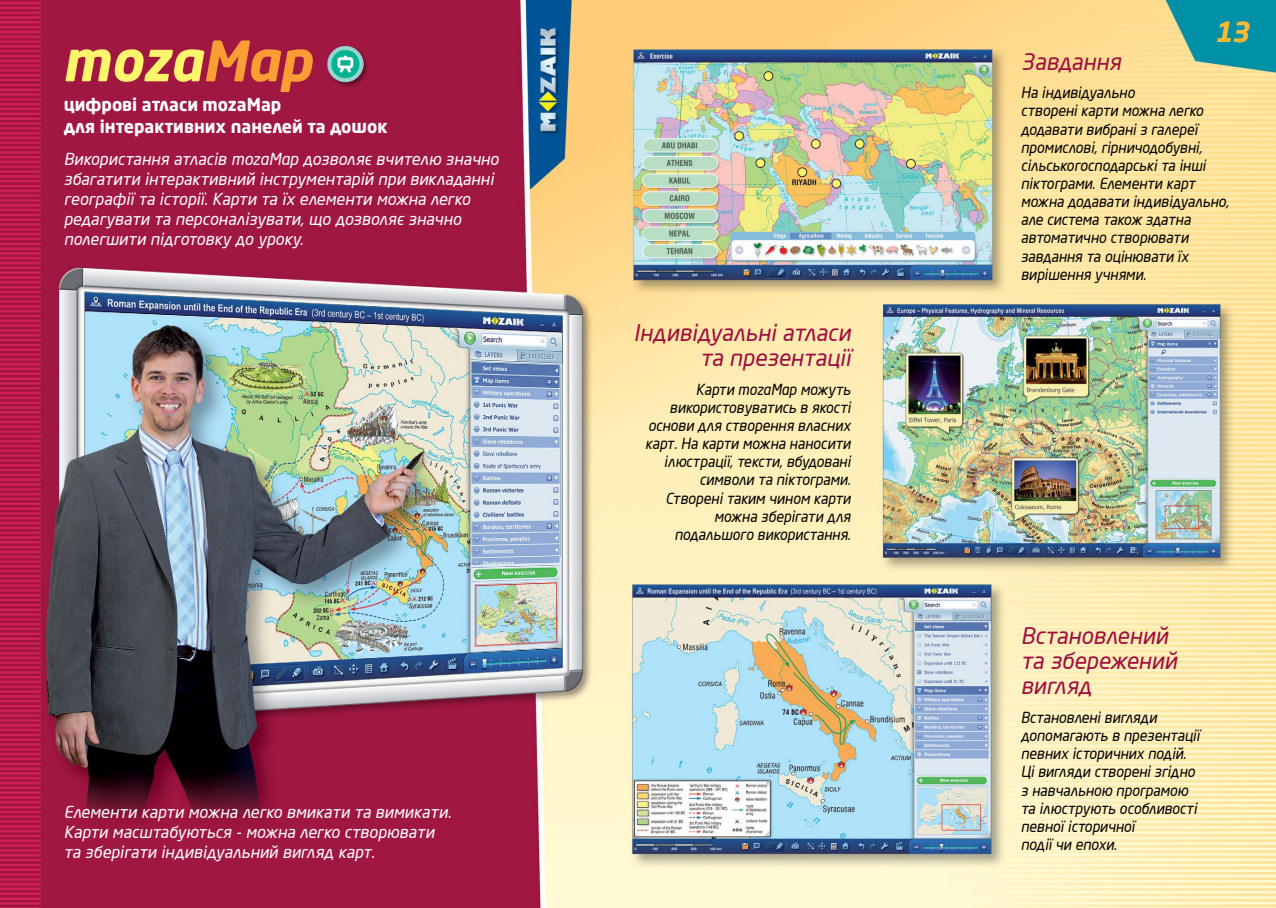
<style>
.page{position:relative;width:1276px;height:908px;background:#fff}
.page>*{position:absolute;margin:0;border:0;box-sizing:border-box;transform-origin:0 0}
.t1{font:italic 700 55px "Neo Sans Pro";color:#fff56d}
.t2{font:italic 700 27.5px "Neo Sans Pro";color:#fdb933}
.t3{font:italic 22.5px/25px "Neo Sans Pro";color:#9f0d3f;text-align:right}
.t4{font:700 17.5px/22.5px "Neo Sans Pro";color:#fff}
.t5{font:italic 16.25px/20px "Neo Sans Pro";color:#fff}
.t6{font:italic 15px/18.1px "Neo Sans Pro";letter-spacing:-.005em;color:#000;scale:.95 1}
.s1{color:#f99d34}
</style>
<div class="page">
<img style="left:0;top:0;width:1276px;height:907px">
<div style="left:326px;top:45px;width:44px;height:44px;background:#a01741"></div>
<img style="left:324px;top:42px;width:45px;height:45px">
<h1 class="t1" style="left:62px;top:26px;width:251px">moza<span class="s1">Map</span></h1>
<p class="t4" style="left:64px;top:93px;width:325px">цифрові атласи mozaMap<br>для інтерактивних панелей та дошок</p>
<p class="t5" style="left:64px;top:149px;width:436px">Використання атласів mozaMap дозволяє вчителю значно збагатити інтерактивний інструментарій при викладанні географії та історії. Карти та їх елементи можна легко редагувати та персоналізувати, що дозволяє значно полегшити підготовку до уроку.</p>
<p class="t5" style="left:64px;top:801px;width:389px">Елементи карти можна легко вмикати та вимикати.<br>Карти масштабуються - можна легко створювати та зберігати індивідуальний вигляд карт.</p>
<h3 class="t3" style="left:633px;top:319px;width:218px">Індивідуальні атласи та презентації</h3>
<p class="t6" style="left:645px;top:380px;width:218px;text-align:right">Карти mozaMap можуть використовуватись в якості основи для створення власних карт. На карти можна наносити ілюстрації, тексти, вбудовані символи та піктограми.<br>Створені таким чином карти можна зберігати для подальшого використання.</p>
<h2 class="t2" style="left:1214px;top:14px;width:36px">13</h2>
<h3 class="t3" style="left:1020px;top:48px;width:102px">Завдання</h3>
<p class="t6" style="left:1020px;top:83px;width:221px">На індивідуально<br>створені карти можна легко додавати вибрані з галереї промислові, гірничодобувні, сільськогосподарські та інші піктограми. Елементи карт можна додавати індивідуально, але система також здатна автоматично створювати завдання та оцінювати їх вирішення учнями.</p>
<h3 class="t3" style="left:1020px;top:622px;width:158px;text-align:left">Встановлений та збережений вигляд</h3>
<p class="t6" style="left:1020px;top:707px;width:190px">Встановлені вигляди допомагають в презентації певних історичних подій.<br>Ці вигляди створені згідно з навчальною програмою та ілюструють особливості певної історичної<br>події чи епохи.</p>
</div>
